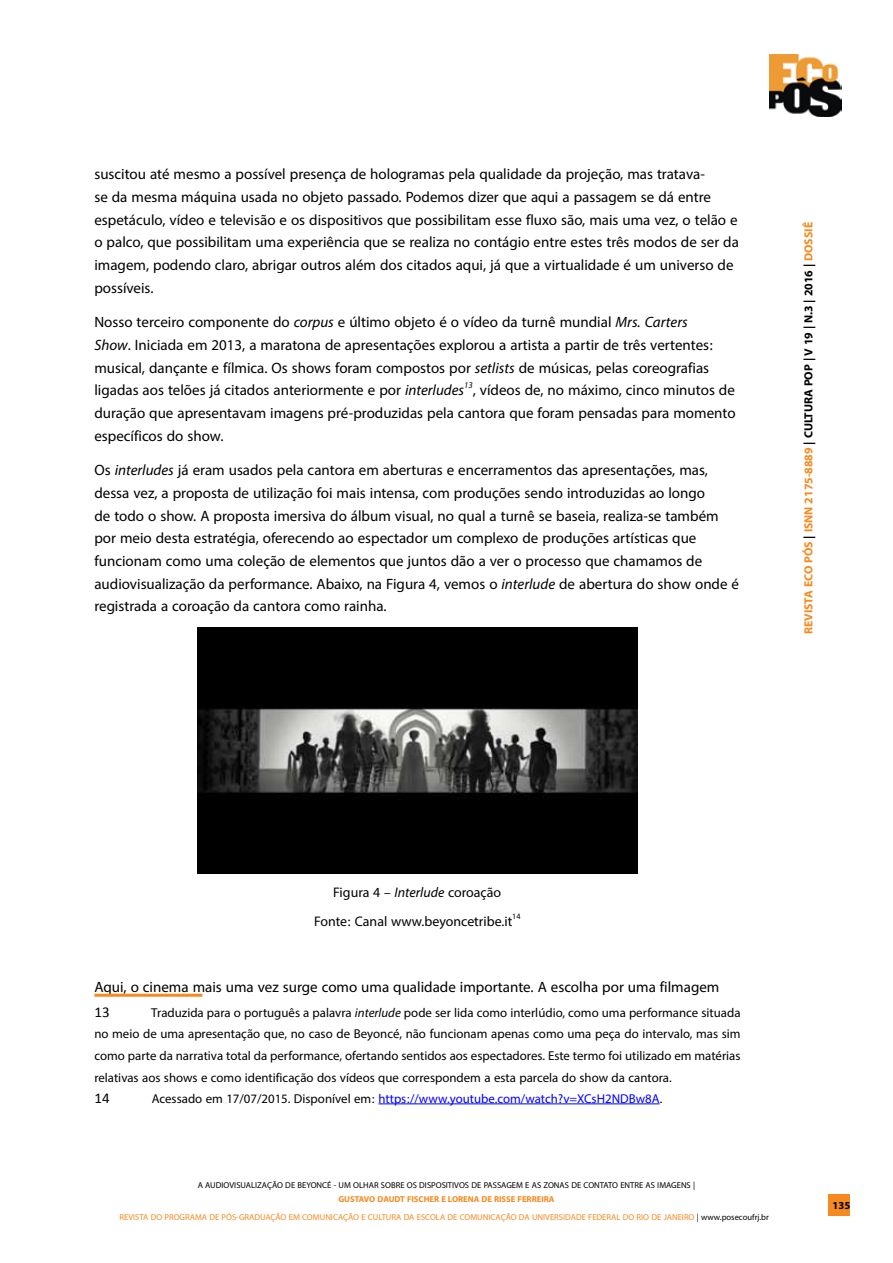
<style>
.page{position:relative;width:893px;height:1263px;background:#fff}
.page>*{position:absolute;margin:0;border:0;box-sizing:border-box;transform-origin:0 0}
.t1{font:21px/22.6px "Myriad Arabic";color:#000}
.t2{font:19.5px/29px "Myriad Arabic";color:#000;text-align:center}
.t3{font:18px/21.6px "Myriad Arabic";color:#000;text-align:justify}
.t4{font:18px "Myriad Arabic";color:#00f}
.t5{font:700 16.5px "Myriad Arabic";color:#f6891f}
.t6{font:15px "Calibri";color:#000}
.t7{font:700 15px "Myriad Arabic";color:#000}
.t8{font:12px "Myriad Arabic";color:#f6891f}
.t9{font:12px "Myriad Arabic";letter-spacing:-.005em;color:#000}
.t10{font:700 12px "Myriad Arabic";color:#f6891f}
.s1{font-style:italic}
.s2{color:#000}
</style>
<div class="page">
<div style="left:828px;top:1194px;width:22px;height:21px;background:#f6891f"></div>
<img style="left:769px;top:54px;width:73px;height:62px">
<img style="left:198px;top:627px;width:440px;height:246px">
<hr style="left:94px;top:994px;width:108px;height:3px;background:#f6891f">
<hr style="left:378px;top:1103px;width:282px;height:1px;background:#00f">
<p class="t1" style="left:94px;top:163px;width:646px">suscitou até mesmo a possível presença de hologramas pela qualidade da projeção, mas tratava-<br>se da mesma máquina usada no objeto passado. Podemos dizer que aqui a passagem se dá entre espetáculo, vídeo e televisão e os dispositivos que possibilitam esse fluxo são, mais uma vez, o telão e o palco, que possibilitam uma experiência que se realiza no contágio entre estes três modos de ser da imagem, podendo claro, abrigar outros além dos citados aqui, já que a virtualidade é um universo de possíveis.</p>
<p class="t1" style="left:94px;top:311px;width:643px">Nosso terceiro componente do <span class="s1">corpus</span> e último objeto é o vídeo da turnê mundial <span class="s1">Mrs. Carters<br>Show</span>. Iniciada em 2013, a maratona de apresentações explorou a artista a partir de três vertentes: musical, dançante e fílmica. Os shows foram compostos por <span class="s1">setlists</span> de músicas, pelas coreografias ligadas aos telões já citados anteriormente e por <span class="s1">interludes</span><sup>13</sup>, vídeos de, no máximo, cinco minutos de duração que apresentavam imagens pré-produzidas pela cantora que foram pensadas para momento específicos do show.</p>
<p class="t1" style="left:94px;top:459px;width:646px">Os <span class="s1">interludes</span> já eram usados pela cantora em aberturas e encerramentos das apresentações, mas, dessa vez, a proposta de utilização foi mais intensa, com produções sendo introduzidas ao longo<br>de todo o show. A proposta imersiva do álbum visual, no qual a turnê se baseia, realiza-se também por meio desta estratégia, oferecendo ao espectador um complexo de produções artísticas que funcionam como uma coleção de elementos que juntos dão a ver o processo que chamamos de audiovisualização da performance. Abaixo, na Figura 4, vemos o <span class="s1">interlude</span> de abertura do show onde é registrada a coroação da cantora como rainha.</p>
<p class="t5" style="left:797px;top:634px;width:414px;rotate:-90deg">REVISTA ECO PÓS <span class="s2">|</span> ISNN 2175-8889 <span class="s2">| CULTURA POP | V 19 | N.3 | 2016 |</span> DOSSIÊ</p>
<p class="t2" style="left:314px;top:878px;width:208px">Figura 4 – <span class="s1">Interlude</span> coroação<br>Fonte: Canal www.beyoncetribe.it<sup>14</sup></p>
<p class="t1" style="left:94px;top:975px;width:627px">Aqui, o cinema mais uma vez surge como uma qualidade importante. A escolha por uma filmagem</p>
<p class="t6" style="left:94px;top:1002px;width:17px">13</p>
<p class="t3" style="left:94px;top:1002px;width:648px;text-indent:57px">Traduzida para o português a palavra <span class="s1">interlude</span> pode ser lida como interlúdio, como uma performance situada no meio de uma apresentação que, no caso de Beyoncé, não funcionam apenas como uma peça do intervalo, mas sim como parte da narrativa total da performance, ofertando sentidos aos espectadores. Este termo foi utilizado em matérias relativas aos shows e como identificação dos vídeos que correspondem a esta parcela do show da cantora.</p>
<p class="t6" style="left:94px;top:1089px;width:17px">14</p>
<p class="t4" style="left:152px;top:1086px;width:512px"><span class="s2">Acessado em 17/07/2015. Disponível em:</span> https://www.youtube.com/watch?v=XCsH2NDBw8A<span class="s2">.</span></p>
<p class="t9" style="left:198px;top:1176px;width:18px">A Audiovisuali</p>
<p class="t9" style="left:257px;top:1176px;width:11px">zação</p>
<p class="t9" style="left:285px;top:1176px;width:102px">de Beyoncé - um olhar sobre</p>
<p class="t9" style="left:407px;top:1176px;width:18px">os dispositivos</p>
<p class="t9" style="left:471px;top:1176px;width:18px">de passagem</p>
<p class="t9" style="left:525px;top:1176px;width:29px">e as zonas</p>
<p class="t9" style="left:571px;top:1176px;width:19px">de contato</p>
<p class="t9" style="left:620px;top:1176px;width:6px">entre</p>
<p class="t9" style="left:645px;top:1176px;width:18px">as imagens</p>
<p class="t9" style="left:693px;top:1176px;width:4px">|</p>
<p class="t10" style="left:338px;top:1191px;width:218px">Gustavo Daudt Fischer E Lorena de Risse Ferreira</p>
<p class="t8" style="left:120px;top:1208px;width:651px">REVISTA DO PROGRAMA DE PÓS-GRADUAÇÃO EM COMUNICAÇÃO E CULTURA DA ESCOLA DE COMUNICAÇÃO DA UNIVERSIDADE FEDERAL DO RIO DE JANEIRO <span class="s2">| www.posecoufrj.br</span></p>
<p class="t7" style="left:833px;top:1194px;width:19px">135</p>
</div>
